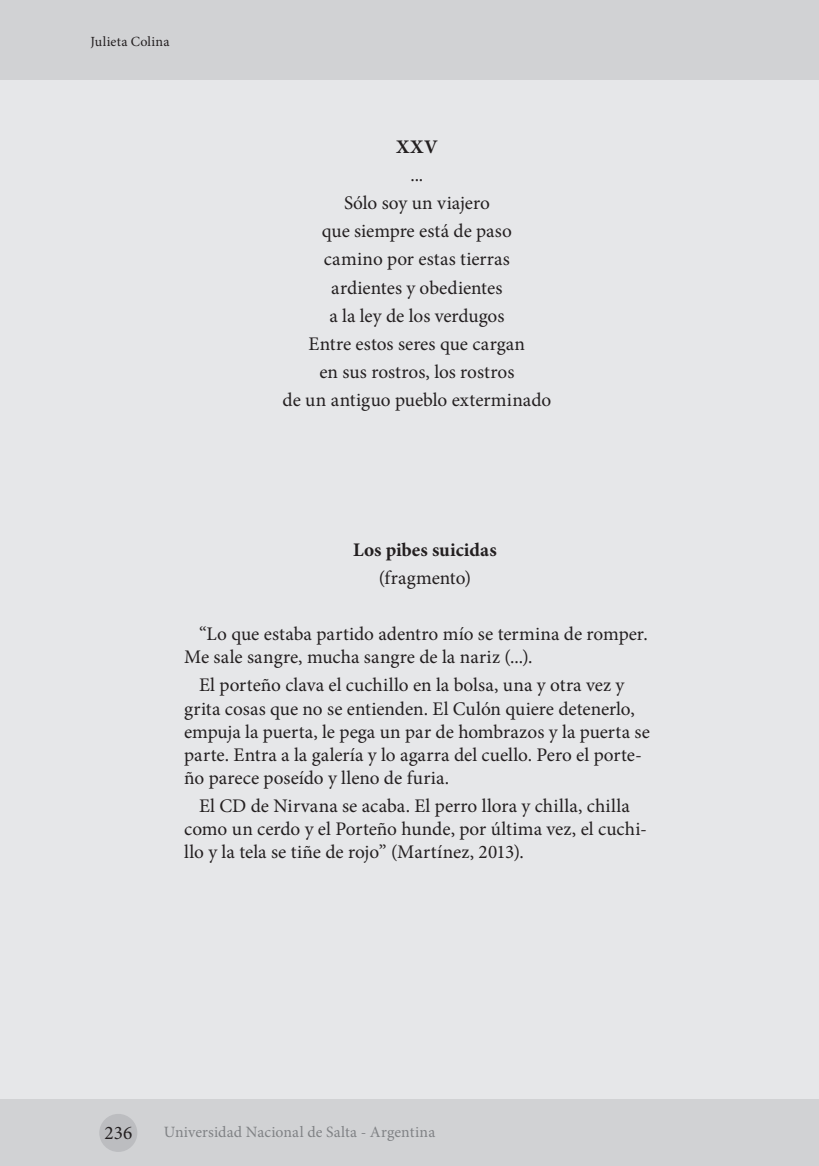
<style>
.page{position:relative;width:819px;height:1166px;background:#fff}
.page>*{position:absolute;margin:0;border:0;box-sizing:border-box;transform-origin:0 0}
.t1{font:19.25px/28px "Minion Pro";color:#231f20}
.t2{font:700 19.25px "Minion Pro";letter-spacing:.005em;color:#231f20}
.t3{font:15.75px "Minion Pro";letter-spacing:.005em;color:#808285}
.t4{font:14px "Minion Pro";letter-spacing:.025em;color:#231f20}
</style>
<div class="page">
<div style="left:0;top:79px;width:819px;height:1027px;background:#e6e7e9"></div>
<div style="left:0;top:1099px;width:819px;height:67px;background:#d1d2d4"></div>
<div style="left:99px;top:1114px;width:38px;height:38px;background:#bcbdc0;border-radius:50%"></div>
<div style="left:0;top:0;width:819px;height:79px;background:#d1d2d4"></div>
<p class="t4" style="left:90px;top:33px;width:81px">Julieta Colina</p>
<p class="t2" style="left:396px;top:133px;width:43px">XXV</p>
<p class="t1" style="left:282px;top:161px;width:270px;text-align:center">...<br>Sólo soy un viajero<br>que siempre está de paso<br>camino por estas tierras<br>ardientes y obedientes<br>a la ley de los verdugos<br>Entre estos seres que cargan<br>en sus rostros, los rostros<br>de un antiguo pueblo exterminado</p>
<p class="t2" style="left:353px;top:536px;width:145px">Los pibes suicidas</p>
<p class="t1" style="left:379px;top:564px;width:94px">(fragmento)</p>
<p class="t1" style="left:184px;top:622px;width:465px;line-height:23.1px;text-indent:15px">“Lo que estaba partido adentro mío se termina de romper.<br>Me sale sangre, mucha sangre de la nariz (...).</p>
<p class="t1" style="left:184px;top:674px;width:467px;line-height:23.1px;text-indent:15px">El porteño clava el cuchillo en la bolsa, una y otra vez y grita cosas que no se entienden. El Culón quiere detenerlo, empuja la puerta, le pega un par de hombrazos y la puerta se parte. Entra a la galería y lo agarra del cuello. Pero el porte&shy;ño parece poseído y lleno de furia.</p>
<p class="t1" style="left:184px;top:794px;width:464px;line-height:23.1px;text-indent:15px">El CD de Nirvana se acaba. El perro llora y chilla, chilla como un cerdo y el Porteño hunde, por última vez, el cuchi&shy;llo y la tela se tiñe de rojo” (Martínez, 2013).</p>
<p class="t1" style="left:105px;top:1118px;width:29px">236</p>
<p class="t3" style="left:164px;top:1122px;width:273px">Universidad Nacional de Salta - Argentina</p>
</div>
